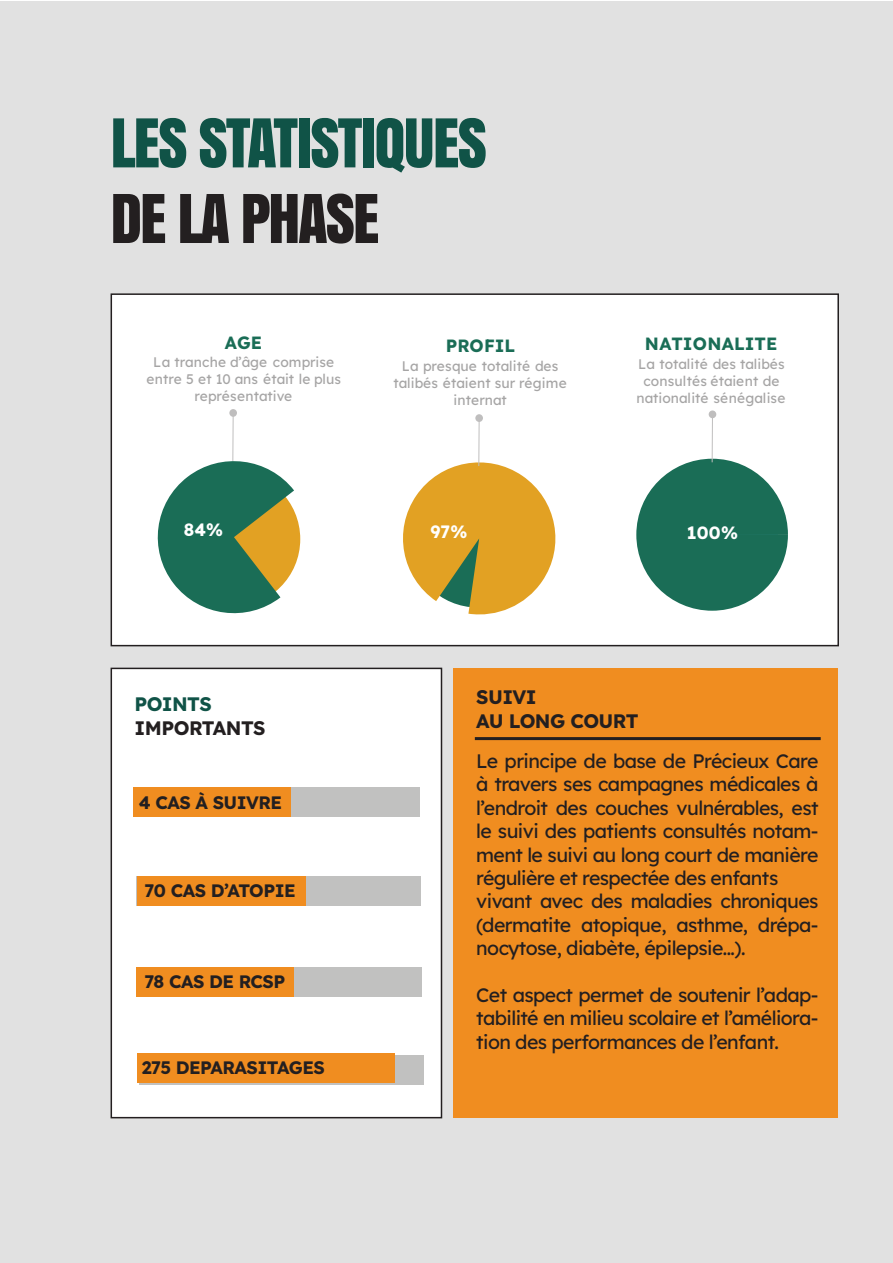
<style>
.page{position:relative;width:893px;height:1263px;background:#fff}
.page>*{position:absolute;margin:0;border:0;box-sizing:border-box;transform-origin:0 0}
.t1{font:63px "Anton";letter-spacing:-.03em;color:#105347}
.t2{font:63px "Anton";letter-spacing:-.03em;color:#231f20}
.t3{font:19.5px/23.4px "Lexend";letter-spacing:-.03em;color:#231f20}
.t4{font:700 19.5px/23.4px "Lexend";letter-spacing:-.03em;color:#231f20}
.t5{font:700 19.5px "Lexend";letter-spacing:-.03em;color:#105347}
.t6{font:700 18px "Lexend";letter-spacing:-.03em;color:#231f20}
.t7{font:700 17.7px "Lexend";color:#1a6d56}
.t8{font:700 17.7px "Lexend";letter-spacing:.005em;color:#fff}
.t9{font:13.95px/17px "Lexend";letter-spacing:.005em;color:#a6a5a5;text-align:center}
</style>
<div class="page">
<div style="left:1px;top:1px;width:892px;height:1261px;background:#e1e1e1"></div>
<div style="left:111px;top:294px;width:727px;height:352px;background:#fff"></div>
<div style="left:111px;top:293px;width:728px;height:353px;border:2px solid #231f20"></div>
<div style="left:111px;top:668px;width:330px;height:450px;background:#fff"></div>
<div style="left:111px;top:668px;width:331px;height:450px;border:2px solid #231f20"></div>
<div style="left:454px;top:668px;width:384px;height:450px;background:#f08d20"></div>
<div style="left:475px;top:737px;width:346px;height:3px;border:2px solid #231f20"></div>
<div style="left:135px;top:787px;width:285px;height:29px;background:#c1c1c0"></div>
<div style="left:133px;top:787px;width:158px;height:29px;background:#f08d20"></div>
<div style="left:136px;top:876px;width:285px;height:30px;background:#c1c1c0"></div>
<div style="left:137px;top:876px;width:169px;height:30px;background:#f08d20"></div>
<div style="left:137px;top:967px;width:285px;height:29px;background:#c1c1c0"></div>
<div style="left:136px;top:967px;width:157px;height:29px;background:#f08d20"></div>
<div style="left:139px;top:1055px;width:285px;height:29px;background:#c1c1c0"></div>
<div style="left:137px;top:1053px;width:258px;height:30px;background:#f08d20"></div>
<svg style="left:403px;top:452px;width:153px;height:163px"></svg>
<hr style="left:478px;top:418px;width:1px;height:48px;background:#bfbebe">
<div style="left:475px;top:414px;width:8px;height:8px;background:#bfbebe;border-radius:50%"></div>
<div style="left:636px;top:459px;width:152px;height:151px;background:#1a6d56;border-radius:76px"></div>
<hr style="left:712px;top:414px;width:1px;height:48px;background:#bfbebe">
<div style="left:709px;top:410px;width:7px;height:8px;background:#bfbebe;border-radius:50%"></div>
<svg style="left:157px;top:451px;width:137px;height:162px"></svg>
<hr style="left:232px;top:413px;width:1px;height:48px;background:#bfbebe">
<div style="left:229px;top:409px;width:8px;height:8px;background:#bfbebe;border-radius:50%"></div>
<h1 class="t1" style="left:111px;top:93px;width:378px">LES STATISTIQUES</h1>
<h1 class="t2" style="left:111px;top:169px;width:270px">DE LA PHASE</h1>
<p class="t7" style="left:225px;top:328px;width:39px">AGE</p>
<p class="t9" style="left:146px;top:353px;width:196px">La tranche d’âge comprise entre 5 et 10 ans était le plus représentative</p>
<p class="t8" style="left:184px;top:516px;width:41px">84%</p>
<p class="t7" style="left:446px;top:332px;width:71px">PROFIL</p>
<p class="t9" style="left:393px;top:356px;width:175px">La presque totalité des talibés étaient sur régime internat</p>
<p class="t8" style="left:431px;top:517px;width:38px">97%</p>
<p class="t7" style="left:645px;top:330px;width:134px">NATIONALITE</p>
<p class="t9" style="left:636px;top:355px;width:150px">La totalité des talibés consultés étaient de nationalité sénégalise</p>
<p class="t8" style="left:687px;top:519px;width:53px">100%</p>
<p class="t5" style="left:135px;top:689px;width:79px">POINTS</p>
<p class="t4" style="left:135px;top:715px;width:132px">IMPORTANTS</p>
<p class="t6" style="left:139px;top:788px;width:145px">4 CAS À SUIVRE</p>
<p class="t6" style="left:145px;top:876px;width:153px">70 CAS D’ATOPIE</p>
<p class="t6" style="left:145px;top:967px;width:142px">78 CAS DE RCSP</p>
<p class="t6" style="left:142px;top:1053px;width:185px">275 DEPARASITAGES</p>
<p class="t4" style="left:476px;top:684px;width:164px">SUIVI<br>AU LONG COURT</p>
<p class="t3" style="left:476px;top:748px;width:344px">Le principe de base de Précieux Care à travers ses campagnes médicales à l’endroit des couches vulnérables, est le suivi des patients consultés notam&shy;ment le suivi au long court de manière régulière et respectée des enfants vivant avec des maladies chroniques (dermatite atopique, asthme, drépa&shy;nocytose, diabète, épilepsie...).</p>
<p class="t3" style="left:476px;top:982px;width:344px;text-align:justify">Cet aspect permet de soutenir l’adap&shy;tabilité en milieu scolaire et l’améliora&shy;tion des performances de l’enfant.</p>
</div>
